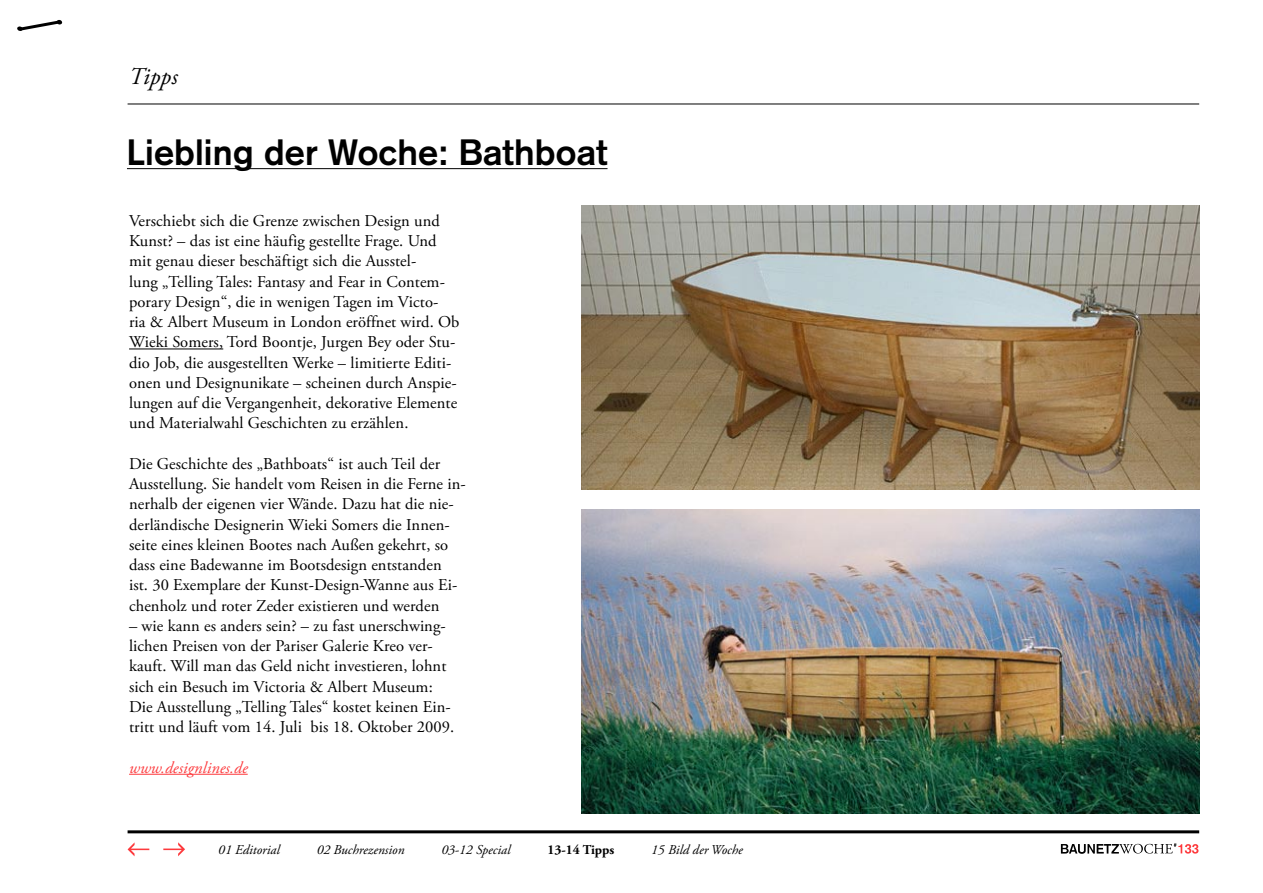
<style>
.page{position:relative;width:1263px;height:893px;background:#fff}
.page>*{position:absolute;margin:0;border:0;box-sizing:border-box;transform-origin:0 0}
.t1{font:700 36px "Akzidenz Grotesk";letter-spacing:.005em;color:#000}
.t2{font:italic 24px "Adobe Garamond Pro";color:#000}
.t3{font:16.5px/20.2px "Adobe Garamond Pro";letter-spacing:.005em;color:#000}
.t4{font:italic 16.5px "Adobe Garamond Pro";letter-spacing:.005em;color:#fd3a3d}
.t5{font:italic 13.5px "Adobe Garamond Pro";color:#000}
.t6{font:700 13.5px "Adobe Garamond Pro";color:#000}
</style>
<div class="page">
<hr style="left:128px;top:830px;width:1071px;height:3px;background:#000">
<svg style="left:128px;top:842px;width:21px;height:14px"></svg>
<svg style="left:163px;top:842px;width:22px;height:14px"></svg>
<svg style="left:1061px;top:843px;width:137px;height:11px"></svg>
<svg style="left:17px;top:20px;width:46px;height:11px"></svg>
<img style="left:581px;top:509px;width:618px;height:304px">
<img style="left:581px;top:206px;width:618px;height:283px">
<hr style="left:129px;top:349px;width:94px;height:1px;background:#000">
<hr style="left:129px;top:774px;width:119px;height:1px;background:#fd3a3d">
<hr style="left:128px;top:104px;width:1071px;height:1px;background:#000">
<hr style="left:127px;top:168px;width:480px;height:1px;background:#000">
<h2 class="t2" style="left:129px;top:62px;width:50px">Tipps</h2>
<h1 class="t1" style="left:127px;top:131px;width:482px">Liebling der Woche: Bathboat</h1>
<p class="t3" style="left:129px;top:211px;width:332px">Verschiebt sich die Grenze zwischen Design und Kunst? – das ist eine häufig gestellte Frage. Und mit genau dieser beschäftigt sich die Ausstel-<br>lung „Telling Tales: Fantasy and Fear in Contem&shy;porary Design“, die in wenigen Tagen im Victo-<br>ria &amp; Albert Museum in London eröffnet wird. Ob Wieki Somers, Tord Boontje, Jurgen Bey oder Stu&shy;dio Job, die ausgestellten Werke – limitierte Editi&shy;onen und Designunikate – scheinen durch Anspie&shy;lungen auf die Vergangenheit, dekorative Elemente und Materialwahl Geschichten zu erzählen.</p>
<p class="t3" style="left:129px;top:454px;width:338px">Die Geschichte des „Bathboats“ ist auch Teil der Ausstellung. Sie handelt vom Reisen in die Ferne in&shy;nerhalb der eigenen vier Wände. Dazu hat die nie&shy;derländische Designerin Wieki Somers die Innen&shy;seite eines kleinen Bootes nach Außen gekehrt, so dass eine Badewanne im Bootsdesign entstanden<br>ist. 30 Exemplare der Kunst-Design-Wanne aus Ei&shy;chenholz und roter Zeder existieren und werden</p>
<p class="t3" style="left:129px;top:616px;width:327px">– wie kann es anders sein? – zu fast unerschwing&shy;lichen Preisen von der Pariser Galerie Kreo ver&shy;kauft. Will man das Geld nicht investieren, lohnt sich ein Besuch im Victoria &amp; Albert Museum:<br>Die Ausstellung „Telling Tales“ kostet keinen Ein&shy;tritt und läuft vom 14. Juli bis 18. Oktober 2009.</p>
<p class="t4" style="left:129px;top:757px;width:120px">www.designlines.de</p>
<p class="t5" style="left:218px;top:841px;width:63px">01 Editorial</p>
<p class="t5" style="left:317px;top:841px;width:89px">02 Buchrezension</p>
<p class="t5" style="left:441px;top:841px;width:71px">03-12 Special</p>
<p class="t6" style="left:547px;top:841px;width:68px">13-14 Tipps</p>
<p class="t5" style="left:651px;top:841px;width:93px">15 Bild der Woche</p>
</div>
